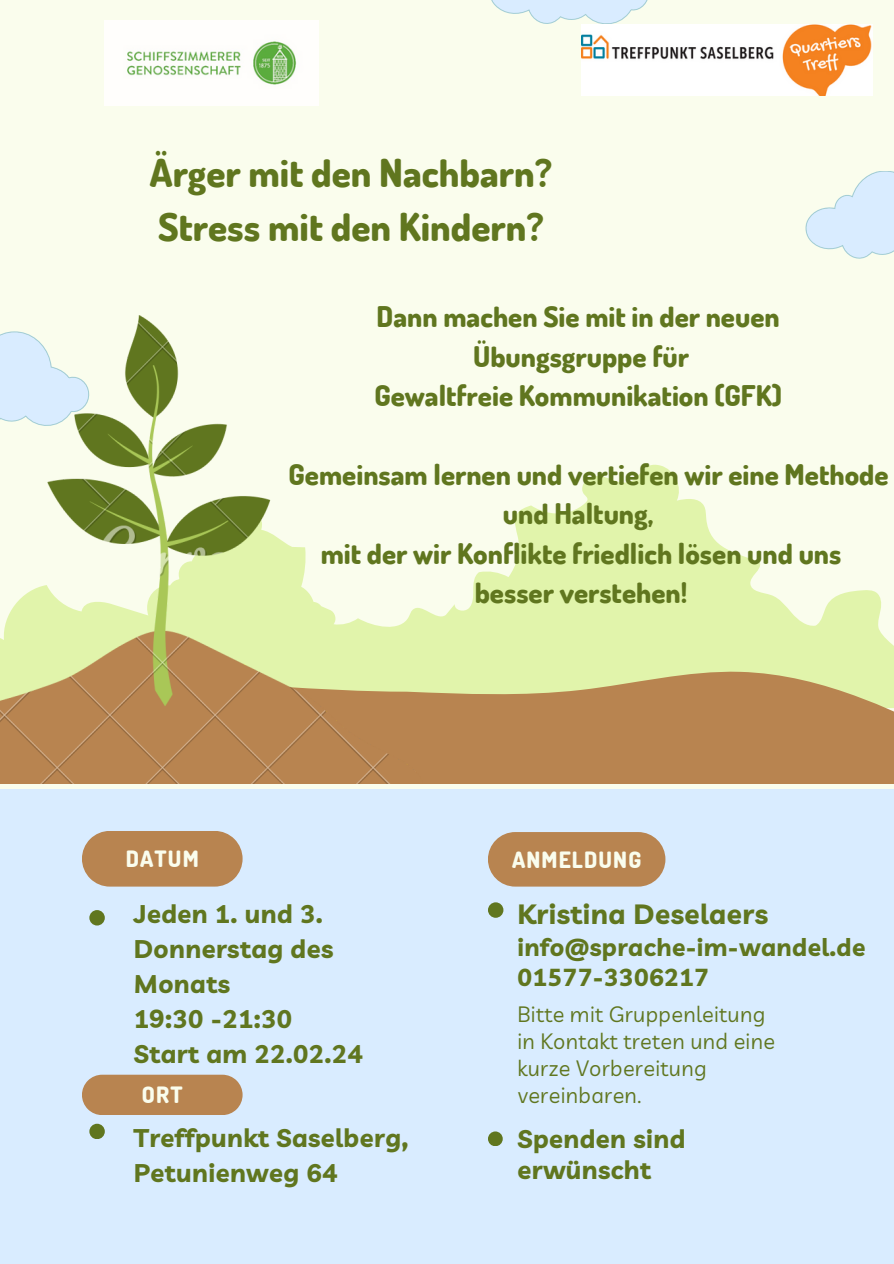
<style>
.page{position:relative;width:894px;height:1264px;background:#fff}
.page>*{position:absolute;margin:0;border:0;box-sizing:border-box;transform-origin:0 0}
.t1{font:800 38.55px/53.6px "Dosis";color:#60761f}
.t2{font:800 28.5px/39.3px "Dosis";color:#60761f;text-align:center}
.t3{font:700 27.75px "Livvic";letter-spacing:.015em;color:#60761f}
.t4{font:700 25.5px/34.8px "Livvic";letter-spacing:.015em;color:#60761f}
.t5{font:700 24.45px/30.3px "Livvic";letter-spacing:.015em;color:#60761f}
.t6{font:800 22.5px "Dosis";letter-spacing:.05em;color:#fafded}
.t7{font:21.75px/27.2px "Livvic";letter-spacing:.015em;color:#60761f}
</style>
<div class="page">
<div style="left:0;top:0;width:893px;height:1263px;background:#fafded"></div>
<svg style="left:425px;top:464px;width:468px;height:206px;fill:#e1f4ab"></svg>
<svg style="left:425px;top:670px;width:468px;height:114px;background:#bd935c"></svg>
<img style="left:0;top:315px;width:425px;height:469px">
<div style="left:0;top:789px;width:893px;height:474px;background:#d9ecff"></div>
<svg style="left:82px;top:830px;width:160px;height:56px;background:#ba8c5f"></svg>
<svg style="left:82px;top:1074px;width:160px;height:41px;background:#ba8a5b"></svg>
<svg style="left:0;top:332px;width:89px;height:96px"></svg>
<svg style="left:491px;top:0;width:157px;height:25px"></svg>
<svg style="left:805px;top:171px;width:88px;height:88px"></svg>
<div style="left:488px;top:902px;width:15px;height:15px;background:#60761f;border-radius:50%"></div>
<div style="left:89px;top:910px;width:16px;height:15px;background:#60761f;border-radius:50%"></div>
<div style="left:89px;top:1123px;width:16px;height:16px;background:#60761f;border-radius:50%"></div>
<div style="left:488px;top:832px;width:177px;height:54px;background:#b88450;border-radius:27px"></div>
<div style="left:488px;top:1131px;width:14px;height:15px;background:#60761f;border-radius:50%"></div>
<img style="left:105px;top:20px;width:213px;height:86px">
<img style="left:581px;top:25px;width:291px;height:71px">
<p class="t1" style="left:150px;top:145px;width:404px">Ärger mit den Nachbarn?<br>Stress mit den Kindern?</p>
<h2 class="t2" style="left:374px;top:296px;width:409px">Dann machen Sie mit in der neuen<br>Übungsgruppe für<br>Gewaltfreie Kommunikation (GFK)</h2>
<p class="t2" style="left:288px;top:454px;width:601px">Gemeinsam lernen und vertiefen wir eine Methode</p>
<p class="t2" style="left:503px;top:493px;width:152px">und Haltung,</p>
<p class="t2" style="left:320px;top:532px;width:522px">mit der wir Konflikte friedlich lösen und uns</p>
<p class="t2" style="left:474px;top:572px;width:214px">besser verstehen!</p>
<p class="t6" style="left:126px;top:843px;width:74px">DATUM</p>
<h1 class="t6" style="left:512px;top:845px;width:131px">ANMELDUNG</h1>
<p class="t4" style="left:134px;top:895px;width:230px">Jeden 1. und 3.<br>Donnerstag des<br>Monats<br>19:30 -21:30<br>Start am 22.02.24</p>
<p class="t6" style="left:142px;top:1079px;width:42px">ORT</p>
<h2 class="t4" style="left:134px;top:1119px;width:276px">Treffpunkt Saselberg,<br>Petunienweg 64</h2>
<p class="t3" style="left:517px;top:896px;width:252px">Kristina Deselaers</p>
<p class="t5" style="left:517px;top:931px;width:349px">info@sprache-im-wandel.de<br>01577-3306217</p>
<p class="t7" style="left:517px;top:1000px;width:259px">Bitte mit Gruppenleitung in Kontakt treten und eine kurze Vorbereitung vereinbaren.</p>
<h4 class="t4" style="left:517px;top:1122px;width:169px;line-height:31.5px">Spenden sind erwünscht</h4>
</div>
